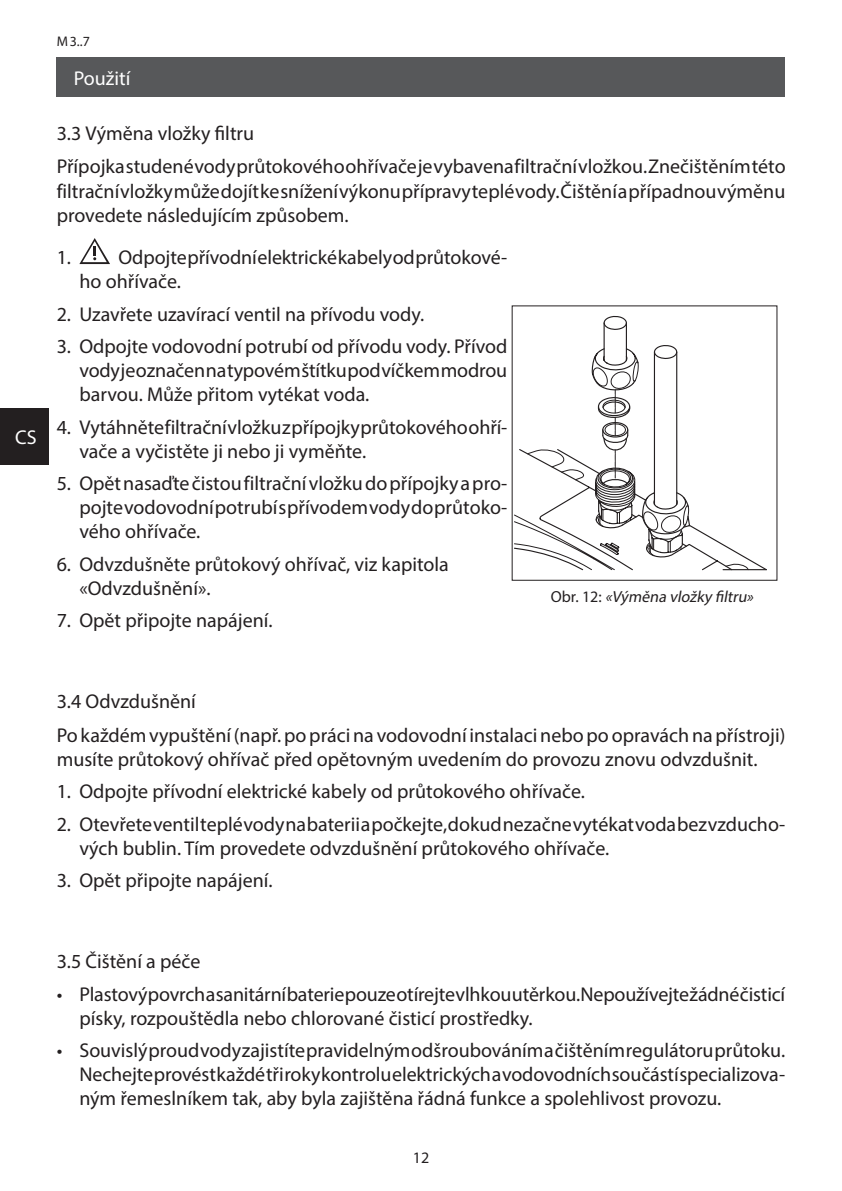
<style>
.page{position:relative;width:842px;height:1191px;background:#fff}
.page>*{position:absolute;margin:0;border:0;box-sizing:border-box;transform-origin:0 0}
._1_Body{font:20px/24px "Myriad Pro";color:#231f20}
.Kapitelformat_Lebend{font:20px "Myriad Pro";color:#fff}
.t1{font:italic 16px "Myriad Pro";color:#231f20}
.t2{font:16px "Myriad Pro";color:#231f20}
.t3{font:14px "Myriad Pro";color:#231f20}
.s1{font-style:normal}
</style>
<div class="page">
<div style="left:0;top:408px;width:48px;height:57px;background:#231f20"></div>
<svg style="left:79px;top:238px;width:31px;height:26px"></svg>
<svg style="left:514px;top:348px;width:89px;height:222px"></svg>
<svg style="left:603px;top:316px;width:164px;height:254px"></svg>
<div style="left:57px;top:57px;width:728px;height:39px;background:#57585a"></div>
<p class="Kapitelformat_Lebend" style="left:15px;top:424px;width:23px">CS</p>
<p class="t3" style="left:57px;top:32px;width:35px">M3..7</p>
<p class="Kapitelformat_Lebend" style="left:74px;top:66px;width:58px">Použití</p>
<p class="_1_Body" style="left:57px;top:121px;width:199px">3.3 Výměna vložky filtru</p>
<p class="_1_Body" style="left:57px;top:154px;width:730px;text-align:justify">Přípojka studené vody průtokového ohřívače je vybavena filtrační vložkou. Znečištěním této filtrační vložky může dojít ke snížení výkonu přípravy teplé vody. Čištění a případnou výměnu provedete následujícím způsobem.</p>
<p class="_1_Body" style="left:79px;top:245px;width:430px;text-indent:-23px">1. Odpojte přívodní elektrické kabely od průtokové&shy;ho ohřívače.</p>
<p class="_1_Body" style="left:57px;top:301px;width:369px">2. Uzavřete uzavírací ventil na přívodu vody.</p>
<p class="_1_Body" style="left:79px;top:334px;width:430px;text-align:justify;text-indent:-23px">3. Odpojte vodovodní potrubí od přívodu vody. Přívod vody je označen na typovém štítku pod víčkem modrou barvou. Může přitom vytékat voda.</p>
<p class="_1_Body" style="left:79px;top:414px;width:430px;text-indent:-23px">4. Vytáhněte filtrační vložku z přípojky průtokového ohří&shy;vače a vyčistěte ji nebo ji vyměňte.</p>
<p class="_1_Body" style="left:79px;top:471px;width:430px;text-align:justify;text-indent:-23px">5. Opět nasaďte čistou filtrační vložku do přípojky a pro&shy;pojte vodovodní potrubí s přívodem vody do průtoko&shy;vého ohřívače.</p>
<p class="_1_Body" style="left:79px;top:551px;width:371px;text-indent:-23px">6. Odvzdušněte průtokový ohřívač, viz kapitola «Odvzdušnění».</p>
<p class="_1_Body" style="left:57px;top:608px;width:217px">7. Opět připojte napájení.</p>
<p class="t1" style="left:551px;top:587px;width:207px"><span class="s1">O b r. 1 2 :</span> «Výměna vložky filtru»</p>
<p class="_1_Body" style="left:57px;top:689px;width:141px">3.4 Odvzdušnění</p>
<p class="_1_Body" style="left:57px;top:722px;width:730px">Po každém vypuštění (např. po práci na vodovodní instalaci nebo po opravách na přístroji) musíte průtokový ohřívač před opětovným uvedením do provozu znovu odvzdušnit.</p>
<p class="_1_Body" style="left:57px;top:779px;width:530px">1. Odpojte přívodní elektrické kabely od průtokového ohřívače.</p>
<p class="_1_Body" style="left:79px;top:811px;width:707px;text-indent:-23px">2. Otevřete ventil teplé vody na baterii a počkejte, dokud nezačne vytékat voda bez vzducho&shy;vých bublin. Tím provedete odvzdušnění průtokového ohřívače.</p>
<p class="_1_Body" style="left:57px;top:868px;width:217px">3. Opět připojte napájení.</p>
<p class="_1_Body" style="left:57px;top:948px;width:145px">3.5 Čištění a péče</p>
<p class="_1_Body" style="left:79px;top:982px;width:707px;text-indent:-23px">• Plastový povrch a sanitární baterie pouze otírejte vlhkou utěrkou. Nepoužívejte žádné čisticí písky, rozpouštědla nebo chlorované čisticí prostředky.</p>
<p class="_1_Body" style="left:79px;top:1038px;width:707px;text-align:justify;text-indent:-23px">• Souvislý proud vody zajistíte pravidelným odšroubováním a čištěním regulátoru průtoku.<br>Nechejte provést každé tři roky kontrolu elektrických a vodovodních součástí specializova&shy;ným řemeslníkem tak, aby byla zajištěna řádná funkce a spolehlivost provozu.</p>
<p class="t2" style="left:413px;top:1147px;width:18px">12</p>
</div>
